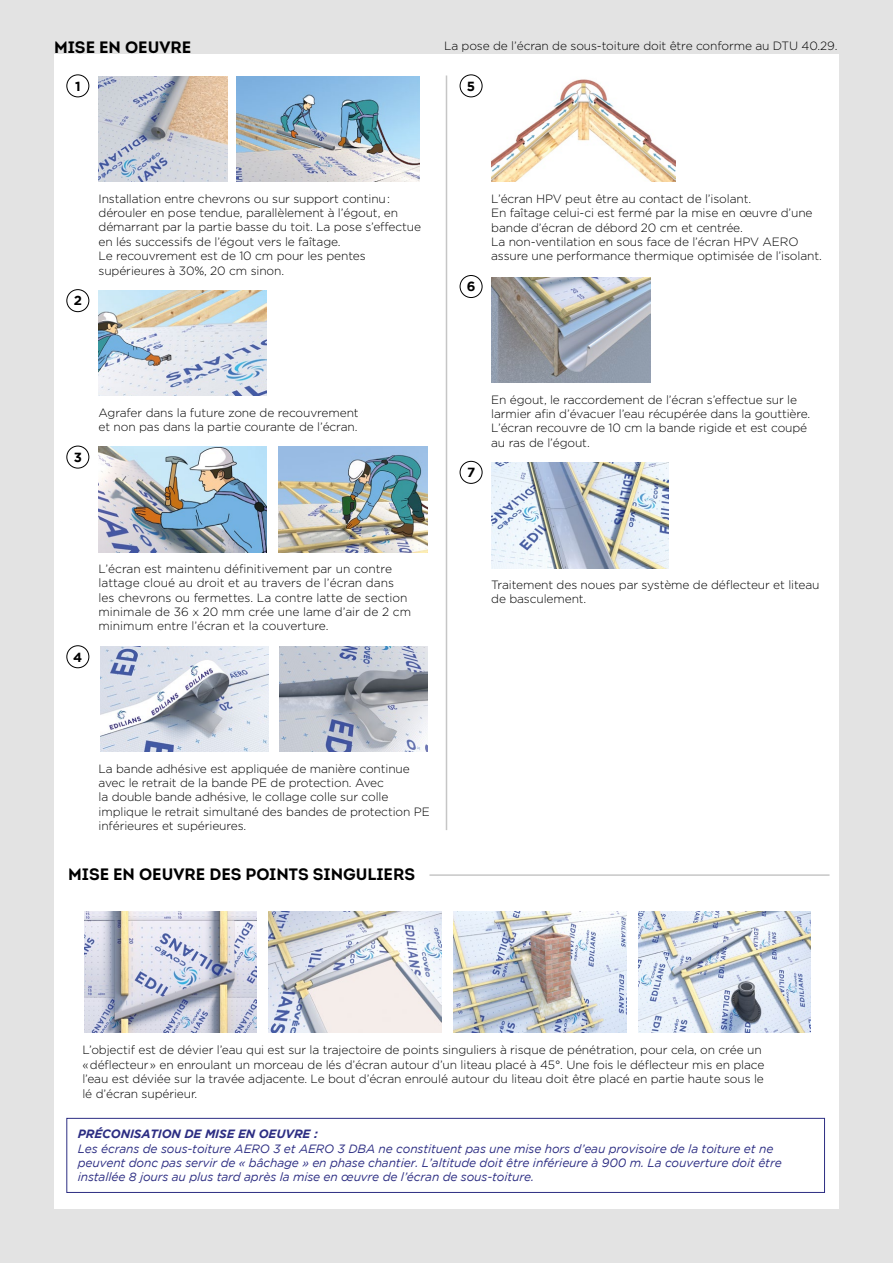
<style>
.page{position:relative;width:893px;height:1263px;background:#e3e3e3}
.page>*{position:absolute;margin:0;border:0;box-sizing:border-box;transform-origin:0 0}
.t1{font:700 16.5px "Intro";color:#000}
.t2{font:700 13.2px "Gotham";color:#000}
.t3{font:300 12px/14.4px "Gotham HTF";letter-spacing:-.01em;color:#000}
.t4{font:italic 12px/14.4px "Gotham";letter-spacing:-.01em;color:#2d2e83}
.t5{font:italic 700 12px "Gotham";letter-spacing:-.01em;color:#2d2e83}
</style>
<div class="page">
<div style="left:54px;top:54px;width:785px;height:1155px;background:#fff"></div>
<hr style="left:429px;top:874px;width:400px;height:2px;background:#c6c6c6">
<img style="left:99px;top:76px;width:129px;height:106px">
<img style="left:99px;top:447px;width:168px;height:105px">
<img style="left:491px;top:79px;width:185px;height:103px">
<img style="left:491px;top:277px;width:159px;height:106px">
<img style="left:491px;top:463px;width:177px;height:105px">
<img style="left:236px;top:76px;width:183px;height:106px">
<img style="left:278px;top:447px;width:149px;height:105px">
<img style="left:280px;top:646px;width:147px;height:106px">
<img style="left:99px;top:290px;width:168px;height:106px">
<hr style="left:446px;top:75px;width:1px;height:755px;background:#c6c6c6">
<div style="left:66px;top:74px;width:23px;height:23px;border:1px solid #000;border-radius:50%"></div>
<div style="left:460px;top:74px;width:22px;height:23px;border:1px solid #000;border-radius:50%"></div>
<div style="left:460px;top:275px;width:22px;height:23px;border:1px solid #000;border-radius:50%"></div>
<div style="left:460px;top:461px;width:22px;height:23px;border:1px solid #000;border-radius:50%"></div>
<div style="left:66px;top:289px;width:23px;height:23px;border:1px solid #000;border-radius:50%"></div>
<div style="left:66px;top:446px;width:23px;height:22px;border:1px solid #000;border-radius:50%"></div>
<div style="left:66px;top:645px;width:23px;height:23px;border:1px solid #000;border-radius:50%"></div>
<div style="left:66px;top:1118px;width:759px;height:75px;border:1px solid #2d2e83"></div>
<img style="left:84px;top:911px;width:173px;height:121px">
<img style="left:269px;top:911px;width:172px;height:121px">
<img style="left:454px;top:911px;width:172px;height:121px">
<img style="left:638px;top:911px;width:172px;height:121px">
<img style="left:100px;top:646px;width:168px;height:106px">
<h1 class="t1" style="left:54px;top:37px;width:139px">MISE EN OEUVRE</h1>
<p class="t3" style="left:444px;top:38px;width:395px">La pose de l’écran de sous-toiture doit être conforme au DTU 40.29.</p>
<p class="t2" style="left:75px;top:78px;width:7px">1</p>
<p class="t2" style="left:467px;top:78px;width:10px">5</p>
<p class="t3" style="left:99px;top:191px;width:324px">Installation entre chevrons ou sur support continu: dérouler en pose tendue, parallèlement à l’égout, en démarrant par la partie basse du toit. La pose s’effectue en lés successifs de l’égout vers le faîtage.<br>Le recouvrement est de 10 cm pour les pentes supérieures à 30%, 20 cm sinon.</p>
<p class="t3" style="left:491px;top:191px;width:332px">L’écran HPV peut être au contact de l’isolant.<br>En faîtage celui-ci est fermé par la mise en œuvre d’une bande d’écran de débord 20 cm et centrée.<br>La non-ventilation en sous face de l’écran HPV AERO assure une performance thermique optimisée de l’isolant.</p>
<p class="t2" style="left:74px;top:293px;width:10px">2</p>
<p class="t2" style="left:74px;top:449px;width:10px">3</p>
<p class="t3" style="left:99px;top:405px;width:262px">Agrafer dans la future zone de recouvrement et non pas dans la partie courante de l’écran.</p>
<p class="t2" style="left:73px;top:649px;width:11px">4</p>
<p class="t3" style="left:99px;top:561px;width:314px">L’écran est maintenu définitivement par un contre lattage cloué au droit et au travers de l’écran dans les chevrons ou fermettes. La contre latte de section minimale de 36 x 20 mm crée une lame d’air de 2 cm minimum entre l’écran et la couverture.</p>
<p class="t2" style="left:467px;top:279px;width:10px">6</p>
<p class="t2" style="left:467px;top:465px;width:10px">7</p>
<p class="t3" style="left:491px;top:392px;width:321px">En égout, le raccordement de l’écran s’effectue sur le larmier afin d’évacuer l’eau récupérée dans la gouttière.<br>L’écran recouvre de 10 cm la bande rigide et est coupé au ras de l’égout.</p>
<p class="t3" style="left:491px;top:577px;width:330px">Traitement des noues par système de déflecteur et liteau de basculement.</p>
<p class="t3" style="left:99px;top:761px;width:333px">La bande adhésive est appliquée de manière continue avec le retrait de la bande PE de protection. Avec<br>la double bande adhésive, le collage colle sur colle implique le retrait simultané des bandes de protection PE inférieures et supérieures.</p>
<h1 class="t1" style="left:68px;top:864px;width:349px">MISE EN OEUVRE DES POINTS SINGULIERS</h1>
<p class="t3" style="left:82px;top:1043px;width:683px">L’objectif est de dévier l’eau qui est sur la trajectoire de points singuliers à risque de pénétration, pour cela, on crée un «déflecteur» en enroulant un morceau de lés d’écran autour d’un liteau placé à 45°. Une fois le déflecteur mis en place l’eau est déviée sur la travée adjacente. Le bout d’écran enroulé autour du liteau doit être placé en partie haute sous le lé d’écran supérieur.</p>
<p class="t5" style="left:78px;top:1127px;width:241px">PRÉCONISATION DE MISE EN OEUVRE :</p>
<p class="t4" style="left:78px;top:1141px;width:705px">Les écrans de sous-toiture AERO 3 et AERO 3 DBA ne constituent pas une mise hors d’eau provisoire de la toiture et ne peuvent donc pas servir de « bâchage » en phase chantier. L’altitude doit être inférieure à 900 m. La couverture doit être installée 8 jours au plus tard après la mise en œuvre de l’écran de sous-toiture.</p>
</div>
